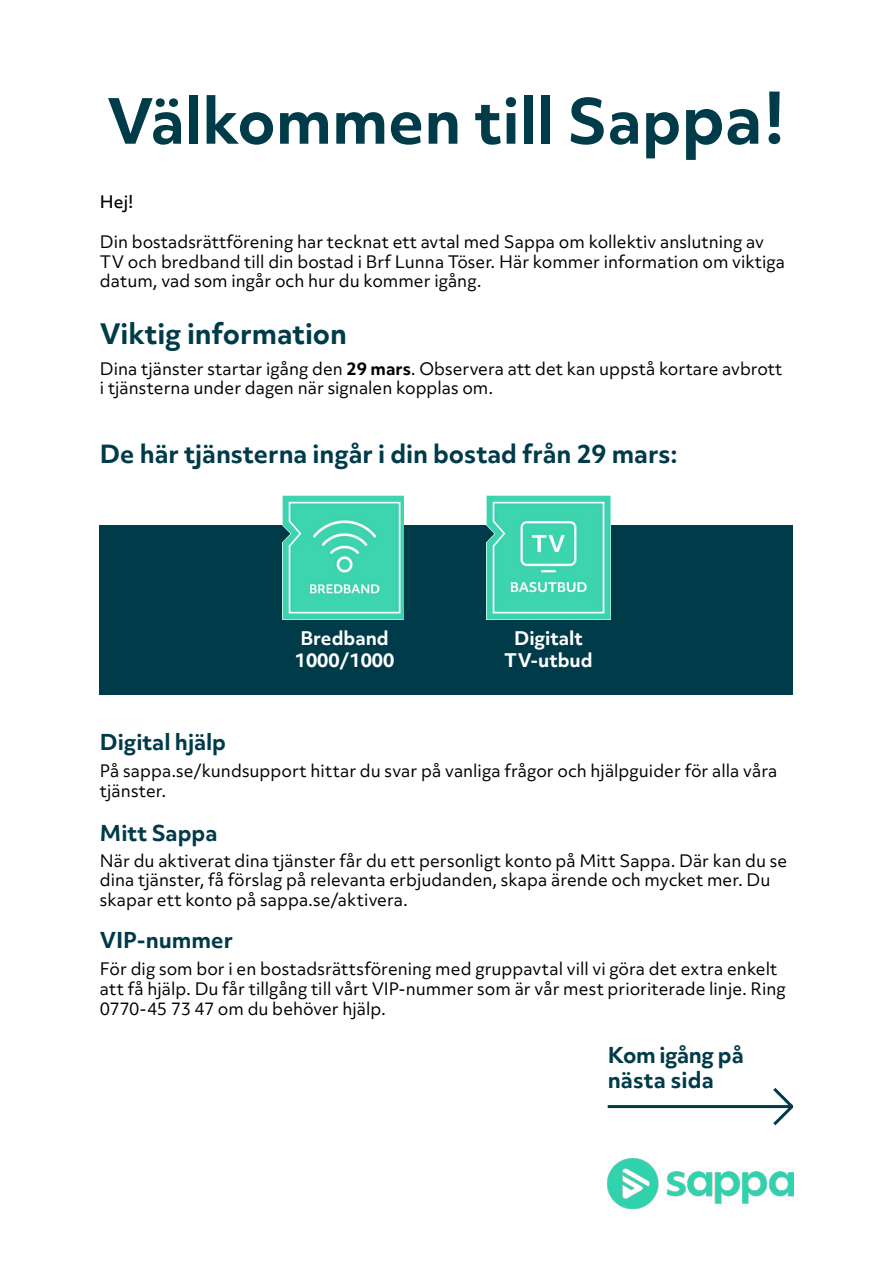
<style>
.page{position:relative;width:893px;height:1263px;background:#fff}
.page>*{position:absolute;margin:0;border:0;box-sizing:border-box;transform-origin:0 0}
.t1{font:700 60px "Objektiv Mk 3";color:#003b4a}
.t2{font:700 27px "Objektiv Mk 3";color:#003b4a}
.t3{font:700 24px "Objektiv Mk 3";color:#003b4a}
.t4{font:700 21px "Objektiv Mk 3";color:#003a49}
.t5{font:700 21px/25.2px "Objektiv Mk 3";letter-spacing:.01em;color:#003b4a}
.t6{font:700 18px/21.6px "Objektiv Mk 3";color:#fff}
.t7{font:16.5px/19.8px "Objektiv Mk 3";color:#000}
.t8{font:500 16.5px "Objektiv Mk 3";color:#000}
.s1{font-size:66px}
.s2{font-weight:700}
</style>
<div class="page">
<img style="left:608px;top:1158px;width:185px;height:51px">
<div style="left:100px;top:525px;width:693px;height:169px;background:#003b4a"></div>
<img style="left:283px;top:495px;width:121px;height:124px">
<img style="left:486px;top:495px;width:124px;height:124px">
<hr style="left:608px;top:1105px;width:185px;height:3px;background:#003b4a">
<svg style="left:770px;top:1088px;width:24px;height:38px"></svg>
<h1 class="t1" style="left:107px;top:79px;width:681px">Välkommen till Sap<span class="s1">pa!</span></h1>
<p class="t8" style="left:100px;top:190px;width:35px">Hej!</p>
<p class="t7" style="left:100px;top:232px;width:686px">Din bostadsrättförening har tecknat ett avtal med Sappa om kollektiv anslutning av<br>TV och bredband till din bostad i Brf Lunna Töser. Här kommer information om viktiga datum, vad som ingår och hur du kommer igång.</p>
<h2 class="t2" style="left:100px;top:315px;width:248px">Viktig information</h2>
<p class="t7" style="left:100px;top:358px;width:684px">Dina tjänster startar igång den <span class="s2">29 mars</span>. Observera att det kan uppstå kortare avbrott i tjänsterna under dagen när signalen kopplas om.</p>
<h3 class="t3" style="left:100px;top:437px;width:579px">De här tjänsterna ingår i din bostad från 29 mars:</h3>
<p class="t6" style="left:295px;top:627px;width:101px">Bredband<br>1000/1000</p>
<p class="t6" style="left:504px;top:627px;width:90px;text-align:center">Digitalt<br>TV-utbud</p>
<p class="t4" style="left:100px;top:727px;width:128px">Digital hjälp</p>
<p class="t7" style="left:100px;top:761px;width:679px">På sappa.se/kundsupport hittar du svar på vanliga frågor och hjälpguider för alla våra tjänster.</p>
<p class="t4" style="left:100px;top:818px;width:119px">Mitt Sappa</p>
<p class="t7" style="left:100px;top:850px;width:689px">När du aktiverat dina tjänster får du ett personligt konto på Mitt Sappa. Där kan du se dina tjänster, få förslag på relevanta erbjudanden, skapa ärende och mycket mer. Du skapar ett konto på sappa.se/aktivera.</p>
<p class="t4" style="left:100px;top:925px;width:135px">VIP-nummer</p>
<p class="t7" style="left:100px;top:959px;width:687px">För dig som bor i en bostadsrättsförening med gruppavtal vill vi göra det extra enkelt att få hjälp. Du får tillgång till vårt VIP-nummer som är vår mest prioriterade linje. Ring<br>0770-45 73 47 om du behöver hjälp.</p>
<p class="t5" style="left:608px;top:1042px;width:138px">Kom igång på nästa sida</p>
</div>
